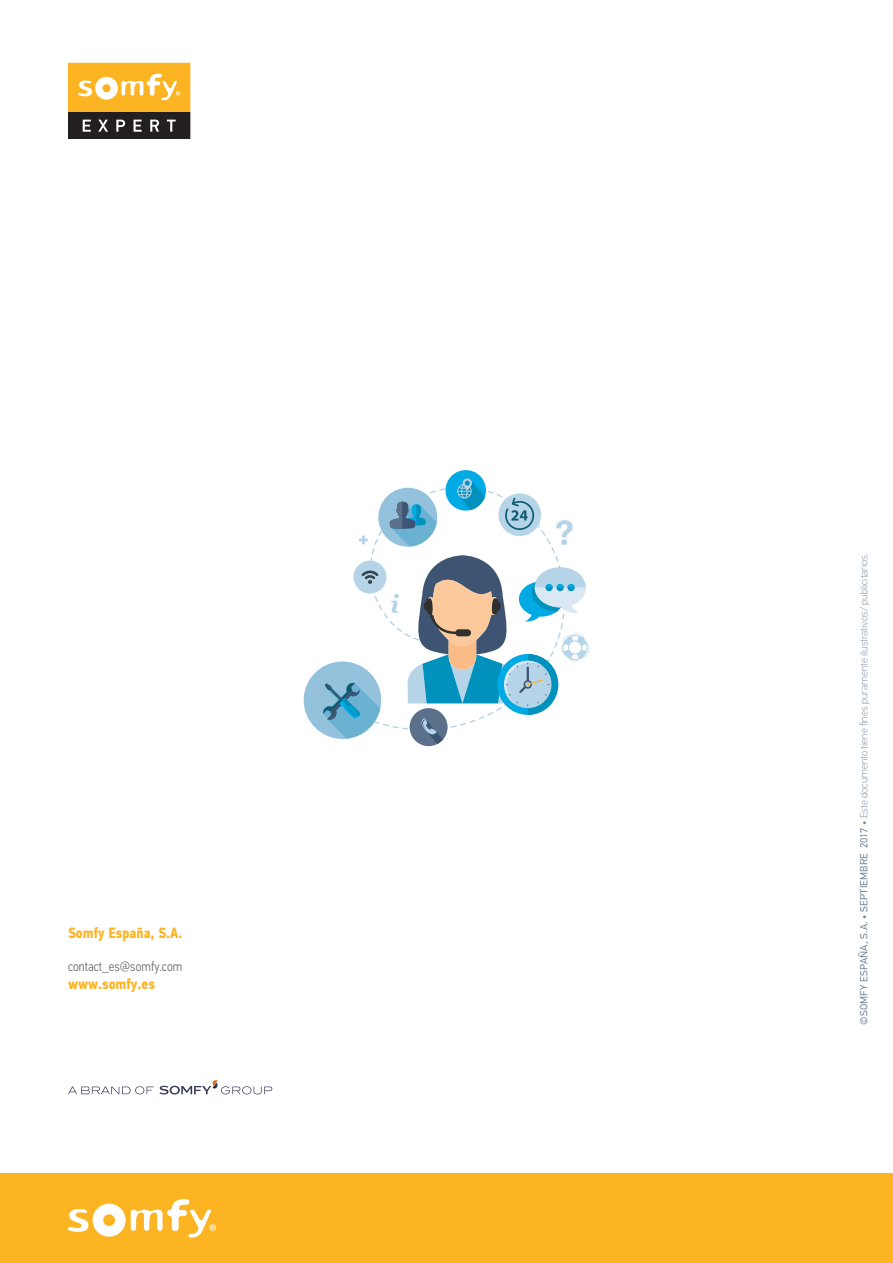
<style>
.page{position:relative;width:893px;height:1263px;background:#fff}
.page>*{position:absolute;margin:0;border:0;box-sizing:border-box;transform-origin:0 0}
.t1{font:700 15px "PF Din Text Cond Pro";color:#fcb423}
.t2{font:300 13.5px "PF Din Text Cond Pro";color:#6c6d70}
.t3{font:100 10.5px "PF Din Text Pro";color:#768798}
.s1{font-weight:400}
</style>
<div class="page">
<svg style="left:68px;top:62px;width:123px;height:77px;background:#b89042"></svg>
<svg style="left:318px;top:487px;width:237px;height:243px"></svg>
<div style="left:353px;top:561px;width:33px;height:32px;background:#b5d4e8;border-radius:50%"></div>
<svg style="left:361px;top:570px;width:17px;height:14px"></svg>
<svg style="left:391px;top:594px;width:8px;height:19px"></svg>
<div style="left:498px;top:493px;width:43px;height:43px;background:#b5d4e8;border-radius:50%"></div>
<svg style="left:505px;top:498px;width:31px;height:32px"></svg>
<div style="left:304px;top:661px;width:77px;height:78px;background:#94c2dc;border-radius:50%"></div>
<svg style="left:323px;top:682px;width:57px;height:57px"></svg>
<div style="left:378px;top:488px;width:59px;height:59px;background:#94c2dc;border-radius:50%"></div>
<svg style="left:390px;top:501px;width:47px;height:46px"></svg>
<svg style="left:556px;top:520px;width:17px;height:25px"></svg>
<div style="left:445px;top:470px;width:41px;height:41px;background:#00abe5;border-radius:50%"></div>
<svg style="left:457px;top:478px;width:28px;height:32px"></svg>
<div style="left:410px;top:708px;width:38px;height:38px;background:#5b708b;border-radius:50%"></div>
<svg style="left:405px;top:555px;width:185px;height:189px"></svg>
<svg style="left:359px;top:536px;width:9px;height:8px"></svg>
<div style="left:0;top:1174px;width:893px;height:89px;background:#fcb423"></div>
<svg style="left:68px;top:1086px;width:86px;height:8px"></svg>
<svg style="left:160px;top:1080px;width:112px;height:14px"></svg>
<svg style="left:68px;top:1199px;width:148px;height:39px"></svg>
<p class="t1" style="left:68px;top:924px;width:116px">Somfy España, S.A.</p>
<p class="t2" style="left:68px;top:958px;width:116px">contact_es@somfy.com</p>
<p class="t1" style="left:68px;top:974px;width:89px">www.somfy.es</p>
<p class="t3" style="left:858px;top:1025px;width:473px;rotate:-90deg"><span class="s1">©SOMFY ESPAÑA, S.A. • SEPTIEMBRE 2017 •</span> Este documento tiene fines puramente ilustrativos/ publicitarios.</p>
</div>
